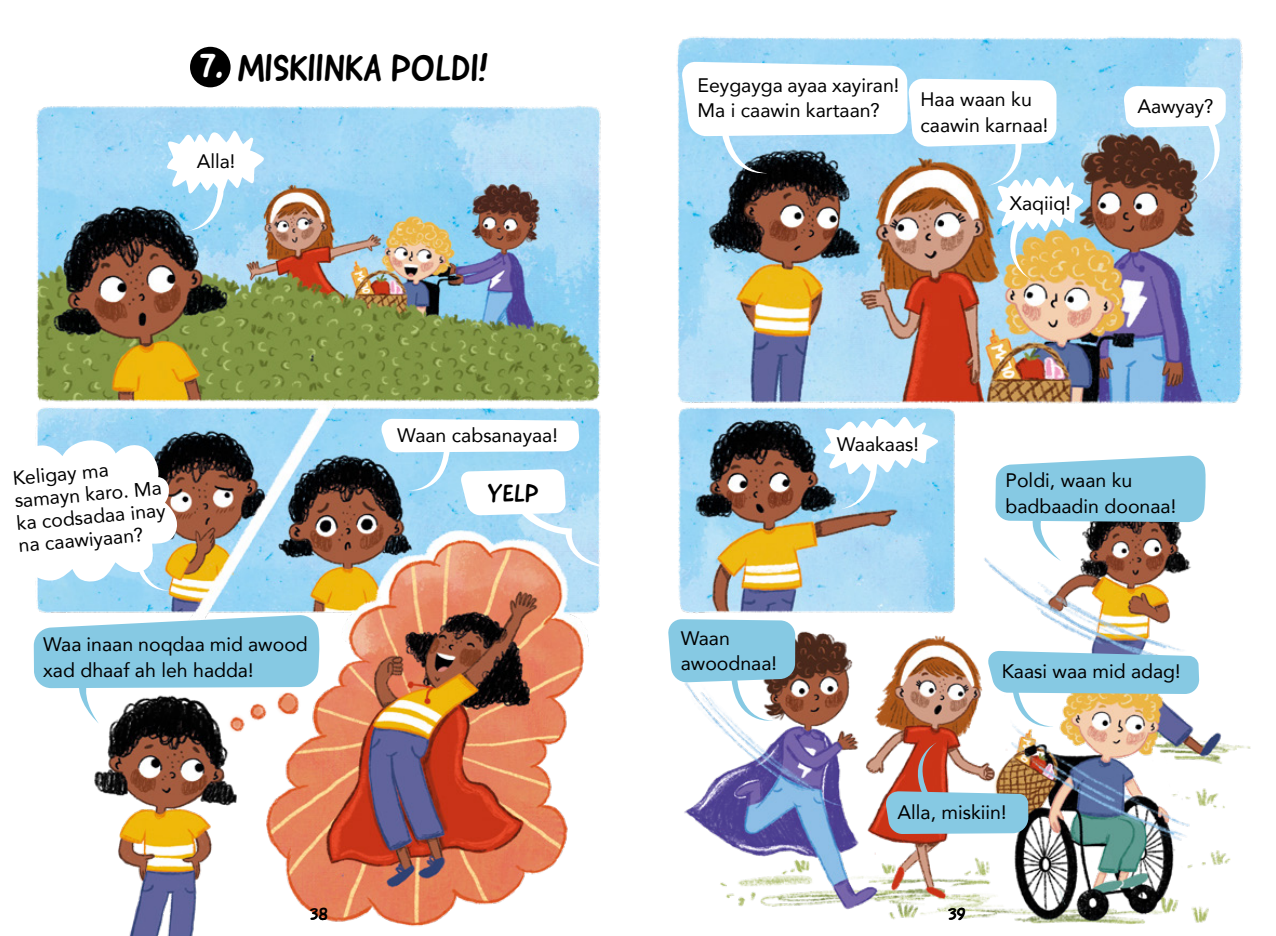
<style>
.page{position:relative;width:1276px;height:936px;background:#fff}
.page>*{position:absolute;margin:0;border:0;box-sizing:border-box;transform-origin:0 0}
.t1{font:37.5px "Good Dog New";color:#000}
.t2{font:25.5px "Good Dog New";color:#000}
.t3{font:19.5px/25.5px "Avenir";color:#000}
.t4{font:18px "Good Dog New";color:#000}
.s1{font-size:34.05px;color:#fff}
</style>
<div class="page">
<img style="left:33px;top:36px;width:1218px;height:899px">
<svg style="left:34px;top:614px;width:287px;height:109px"></svg>
<svg style="left:995px;top:455px;width:211px;height:106px"></svg>
<div style="left:190px;top:47px;width:41px;height:40px;background:#000;border-radius:50%"></div>
<svg style="left:33px;top:434px;width:147px;height:161px"></svg>
<svg style="left:1123px;top:86px;width:113px;height:96px"></svg>
<svg style="left:823px;top:416px;width:115px;height:93px"></svg>
<svg style="left:167px;top:130px;width:97px;height:101px"></svg>
<svg style="left:885px;top:742px;width:143px;height:92px"></svg>
<svg style="left:986px;top:650px;width:213px;height:81px"></svg>
<svg style="left:667px;top:619px;width:128px;height:106px"></svg>
<svg style="left:379px;top:418px;width:240px;height:154px"></svg>
<svg style="left:681px;top:62px;width:402px;height:217px"></svg>
<h1 class="t1" style="left:200px;top:44px;width:290px"><span class="s1">7.</span> MISKIINKA POLDI!</h1>
<p class="t3" style="left:197px;top:148px;width:40px">Alla!</p>
<p class="t3" style="left:12px;top:466px;width:151px;line-height:22.5px;rotate:-5deg">Keligay ma samayn karo. Ma ka codsadaa inay na caawiyaan?</p>
<p class="t3" style="left:43px;top:631px;width:266px">Waa inaan noqdaa mid awood xad dhaaf ah leh hadda!</p>
<p class="t3" style="left:397px;top:422px;width:162px">Waan cabsanayaa!</p>
<h2 class="t2" style="left:488px;top:476px;width:52px">YELP</h2>
<p class="t4" style="left:310px;top:901px;width:20px">38</p>
<p class="t3" style="left:697px;top:72px;width:203px">Eeygayga ayaa xayiran!<br>Ma i caawin kartaan?</p>
<p class="t3" style="left:920px;top:86px;width:129px">Haa waan ku caawin karnaa!</p>
<p class="t3" style="left:1009px;top:189px;width:63px">Xaqiiq!</p>
<p class="t3" style="left:1137px;top:93px;width:77px">Aawyay?</p>
<p class="t3" style="left:837px;top:431px;width:84px">Waakaas!</p>
<p class="t3" style="left:681px;top:624px;width:98px">Waan awoodnaa!</p>
<p class="t3" style="left:1005px;top:467px;width:172px">Poldi, waan ku badbaadin doonaa!</p>
<p class="t3" style="left:1001px;top:657px;width:180px">Kaasi waa mid adag!</p>
<p class="t3" style="left:897px;top:799px;width:111px">Alla, miskiin!</p>
<p class="t4" style="left:948px;top:901px;width:19px">39</p>
</div>
